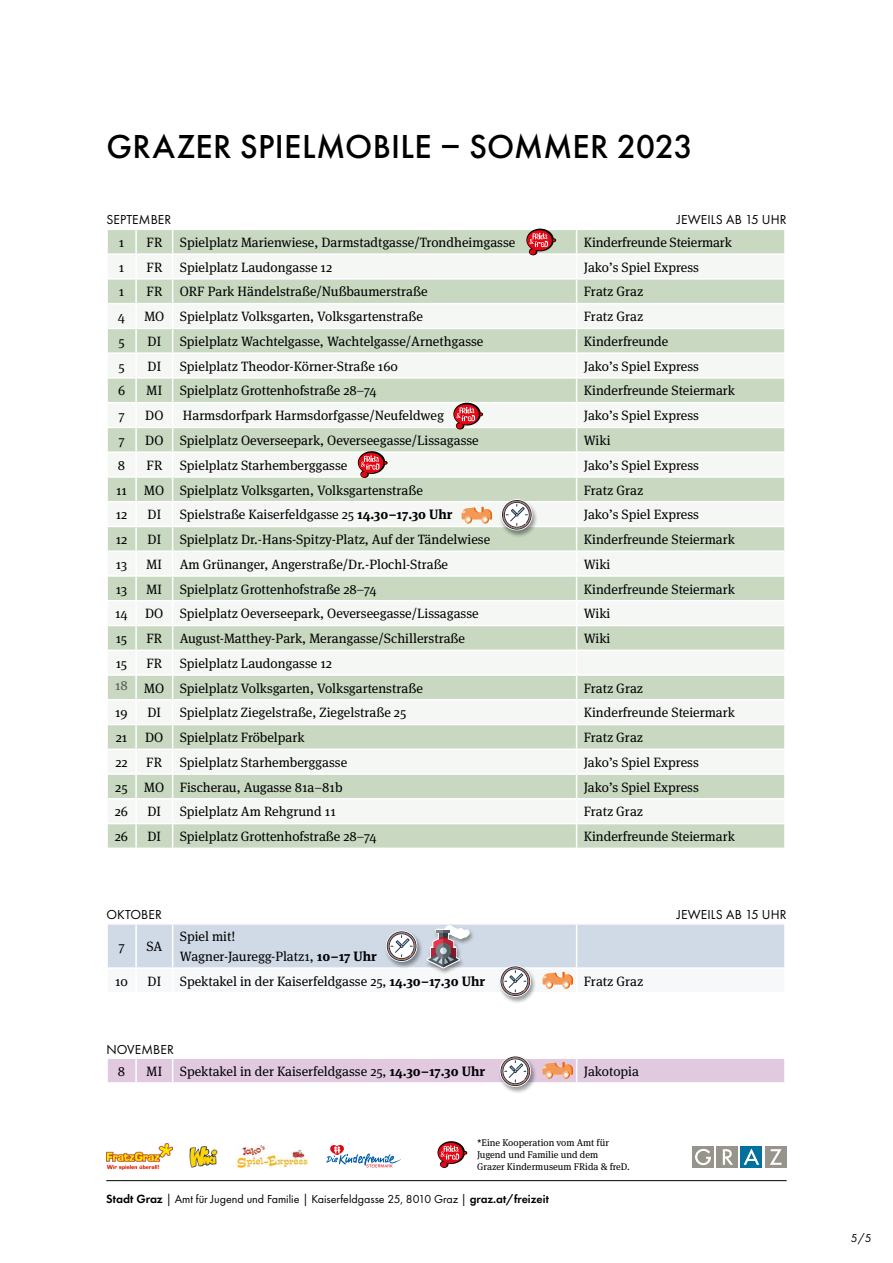
<style>
.page{position:relative;width:893px;height:1263px;background:#fff}
.page>*{position:absolute;margin:0;border:0;box-sizing:border-box;transform-origin:0 0}
.t1{font:500 34.5px "Futura PT";letter-spacing:.01em;color:#000}
.t2{font:13.5px/24.8px "Meta Serif Pro";color:#000}
.t3{font:13.5px "Futura PT";letter-spacing:.01em;color:#000}
.t4{font:12px "Futura PT";color:#000}
.t5{font:9.75px/12px "Meta Serif Pro";color:#000}
.s1{font-weight:700}
.s2{font-weight:600;font-size:12.3px}
.s3{font-size:12.3px}
.s4{font-weight:600}
</style>
<div class="page">
<img style="left:189px;top:1146px;width:28px;height:21px">
<img style="left:106px;top:1143px;width:66px;height:26px">
<svg style="left:326px;top:1145px;width:75px;height:22px"></svg>
<img style="left:236px;top:1145px;width:72px;height:22px">
<hr style="left:106px;top:1180px;width:681px;height:1px;background:#000">
<div style="left:692px;top:1146px;width:22px;height:21px;background:#96948b"></div>
<div style="left:716px;top:1146px;width:22px;height:21px;background:#96948b"></div>
<div style="left:740px;top:1146px;width:22px;height:21px;background:#00709c"></div>
<div style="left:765px;top:1146px;width:22px;height:21px;background:#96948b"></div>
<svg style="left:695px;top:1149px;width:16px;height:16px"></svg>
<svg style="left:723px;top:1149px;width:10px;height:16px"></svg>
<svg style="left:770px;top:1149px;width:12px;height:16px"></svg>
<svg style="left:744px;top:1149px;width:15px;height:16px"></svg>
<svg style="left:437px;top:1141px;width:28px;height:23px"></svg>
<svg style="left:438px;top:1143px;width:25px;height:20px"></svg>
<svg style="left:441px;top:1145px;width:26px;height:22px"></svg>
<div style="left:498px;top:965px;width:39px;height:39px;background:#000;opacity:.4"></div>
<svg style="left:107px;top:924px;width:678px;height:74px"></svg>
<div style="left:526px;top:229px;width:28px;height:22px;background:#000;border-radius:50%"></div>
<svg style="left:107px;top:230px;width:678px;height:617px"></svg>
<div style="left:498px;top:1055px;width:39px;height:39px;background:#000;opacity:.4"></div>
<svg style="left:108px;top:1055px;width:677px;height:33px"></svg>
<h1 class="t1" style="left:106px;top:126px;width:588px">GRAZER SPIELMOBILE – SOMMER 2023</h1>
<p class="t3" style="left:106px;top:212px;width:66px">SEPTEMBER</p>
<p class="t3" style="left:677px;top:212px;width:111px">JEWEILS AB 15 UHR</p>
<p class="t2" style="left:119px;top:229px;width:7px">1</p>
<p class="t2" style="left:146px;top:229px;width:17px">FR</p>
<p class="t2" style="left:180px;top:229px;width:337px">Spielplatz Marienwiese, Darmstadtgasse/Trondheimgasse</p>
<p class="t2" style="left:584px;top:229px;width:150px">Kinderfreunde Steiermark</p>
<p class="t2" style="left:119px;top:254px;width:7px">1</p>
<p class="t2" style="left:146px;top:254px;width:17px">FR</p>
<p class="t2" style="left:180px;top:254px;width:154px">Spielplatz Laudongasse 12</p>
<p class="t2" style="left:584px;top:254px;width:117px">Jakoʼs Spiel Express</p>
<p class="t2" style="left:119px;top:279px;width:7px">1</p>
<p class="t2" style="left:146px;top:279px;width:17px">FR</p>
<p class="t2" style="left:180px;top:279px;width:249px">ORF Park Händelstraße/Nußbaumerstraße</p>
<p class="t2" style="left:584px;top:279px;width:61px">Fratz Graz</p>
<p class="t2" style="left:118px;top:303px;width:9px">4</p>
<p class="t2" style="left:144px;top:303px;width:280px">MO Spielplatz Volksgarten, Volksgartenstraße</p>
<p class="t2" style="left:584px;top:303px;width:61px">Fratz Graz</p>
<p class="t2" style="left:118px;top:328px;width:8px">5</p>
<p class="t2" style="left:148px;top:328px;width:15px">DI</p>
<p class="t2" style="left:180px;top:328px;width:305px">Spielplatz Wachtelgasse, Wachtelgasse/Arnethgasse</p>
<p class="t2" style="left:584px;top:328px;width:86px">Kinderfreunde</p>
<p class="t2" style="left:118px;top:353px;width:8px">5</p>
<p class="t2" style="left:148px;top:353px;width:15px">DI</p>
<p class="t2" style="left:180px;top:353px;width:220px">Spielplatz Theodor-Körner-Straße 160</p>
<p class="t2" style="left:584px;top:353px;width:117px">Jakoʼs Spiel Express</p>
<p class="t2" style="left:118px;top:378px;width:9px">6</p>
<p class="t2" style="left:147px;top:378px;width:17px">MI</p>
<p class="t2" style="left:180px;top:378px;width:198px">Spielplatz Grottenhofstraße 28–74</p>
<p class="t2" style="left:584px;top:378px;width:153px">Kinderfreunde Steiermark</p>
<p class="t2" style="left:118px;top:402px;width:8px">7</p>
<p class="t2" style="left:145px;top:402px;width:20px">DO</p>
<p class="t2" style="left:183px;top:402px;width:263px">Harmsdorfpark Harmsdorfgasse/Neufeldweg</p>
<p class="t2" style="left:584px;top:402px;width:117px">Jakoʼs Spiel Express</p>
<p class="t2" style="left:118px;top:427px;width:8px">7</p>
<p class="t2" style="left:145px;top:427px;width:335px">DO Spielplatz Oeverseepark, Oeverseegasse/Lissagasse</p>
<p class="t2" style="left:584px;top:427px;width:28px">Wiki</p>
<p class="t2" style="left:118px;top:452px;width:9px">8</p>
<p class="t2" style="left:146px;top:452px;width:17px">FR</p>
<p class="t2" style="left:180px;top:452px;width:169px">Spielplatz Starhemberggasse</p>
<p class="t2" style="left:584px;top:452px;width:117px">Jakoʼs Spiel Express</p>
<p class="t2" style="left:116px;top:477px;width:12px">11</p>
<p class="t2" style="left:144px;top:477px;width:280px">MO Spielplatz Volksgarten, Volksgartenstraße</p>
<p class="t2" style="left:584px;top:477px;width:61px">Fratz Graz</p>
<p class="t2" style="left:116px;top:501px;width:13px">12</p>
<p class="t2" style="left:147px;top:501px;width:15px">DI</p>
<p class="t2" style="left:180px;top:501px;width:274px">Spielstraße Kaiserfeldgasse 25 <span class="s1">14.30–17.30 Uhr</span></p>
<p class="t2" style="left:584px;top:501px;width:117px">Jakoʼs Spiel Express</p>
<p class="t2" style="left:116px;top:526px;width:13px">12</p>
<p class="t2" style="left:147px;top:526px;width:15px">DI</p>
<p class="t2" style="left:180px;top:526px;width:312px">Spielplatz Dr.-Hans-Spitzy-Platz, Auf der Tändelwiese</p>
<p class="t2" style="left:584px;top:526px;width:153px">Kinderfreunde Steiermark</p>
<p class="t2" style="left:116px;top:551px;width:13px">13</p>
<p class="t2" style="left:146px;top:551px;width:17px">MI</p>
<p class="t2" style="left:180px;top:551px;width:270px">Am Grünanger, Angerstraße/Dr.-Plochl-Straße</p>
<p class="t2" style="left:584px;top:551px;width:28px">Wiki</p>
<p class="t2" style="left:116px;top:576px;width:13px">13</p>
<p class="t2" style="left:146px;top:576px;width:17px">MI</p>
<p class="t2" style="left:180px;top:576px;width:198px">Spielplatz Grottenhofstraße 28–74</p>
<p class="t2" style="left:584px;top:576px;width:153px">Kinderfreunde Steiermark</p>
<p class="t2" style="left:115px;top:600px;width:14px">14</p>
<p class="t2" style="left:145px;top:600px;width:335px">DO Spielplatz Oeverseepark, Oeverseegasse/Lissagasse</p>
<p class="t2" style="left:584px;top:600px;width:28px">Wiki</p>
<p class="t2" style="left:116px;top:625px;width:13px">15</p>
<p class="t2" style="left:146px;top:625px;width:17px">FR</p>
<p class="t2" style="left:180px;top:625px;width:287px">August-Matthey-Park, Merangasse/Schillerstraße</p>
<p class="t2" style="left:584px;top:625px;width:28px">Wiki</p>
<p class="t2" style="left:116px;top:650px;width:13px">15</p>
<p class="t2" style="left:146px;top:650px;width:17px">FR</p>
<p class="t2" style="left:115px;top:650px;width:309px;text-indent:65px">Spielplatz Laudongasse 12<br><sup>18</sup> MO Spielplatz Volksgarten, Volksgartenstraße</p>
<p class="t2" style="left:584px;top:675px;width:61px">Fratz Graz</p>
<p class="t2" style="left:115px;top:700px;width:14px">19</p>
<p class="t2" style="left:147px;top:700px;width:15px">DI</p>
<p class="t2" style="left:180px;top:700px;width:228px">Spielplatz Ziegelstraße, Ziegelstraße 25</p>
<p class="t2" style="left:584px;top:700px;width:153px">Kinderfreunde Steiermark</p>
<p class="t2" style="left:116px;top:724px;width:13px">21</p>
<p class="t2" style="left:145px;top:724px;width:161px">DO Spielplatz Fröbelpark</p>
<p class="t2" style="left:584px;top:724px;width:61px">Fratz Graz</p>
<p class="t2" style="left:115px;top:749px;width:14px">22</p>
<p class="t2" style="left:146px;top:749px;width:17px">FR</p>
<p class="t2" style="left:180px;top:749px;width:169px">Spielplatz Starhemberggasse</p>
<p class="t2" style="left:584px;top:749px;width:117px">Jakoʼs Spiel Express</p>
<p class="t2" style="left:115px;top:774px;width:229px">25 MO Fischerau, Augasse 81a–81b</p>
<p class="t2" style="left:584px;top:774px;width:117px">Jakoʼs Spiel Express</p>
<p class="t2" style="left:115px;top:799px;width:15px">26</p>
<p class="t2" style="left:147px;top:799px;width:15px">DI</p>
<p class="t2" style="left:180px;top:799px;width:158px">Spielplatz Am Rehgrund 11</p>
<p class="t2" style="left:584px;top:799px;width:61px">Fratz Graz</p>
<p class="t2" style="left:115px;top:823px;width:15px">26</p>
<p class="t2" style="left:147px;top:823px;width:15px">DI</p>
<p class="t2" style="left:180px;top:823px;width:198px">Spielplatz Grottenhofstraße 28–74</p>
<p class="t2" style="left:584px;top:823px;width:153px">Kinderfreunde Steiermark</p>
<p class="t3" style="left:106px;top:906px;width:57px">OKTOBER</p>
<p class="t2" style="left:118px;top:933px;width:8px">7</p>
<p class="t2" style="left:146px;top:933px;width:17px">SA</p>
<p class="t2" style="left:180px;top:926px;width:198px;line-height:19.5px">Spiel mit!<br>Wagner-Jauregg-Platz1, <span class="s1">10–17 Uhr</span></p>
<p class="t2" style="left:115px;top:968px;width:14px">10</p>
<p class="t2" style="left:148px;top:968px;width:15px">DI</p>
<p class="t2" style="left:180px;top:968px;width:307px">Spektakel in der Kaiserfeldgasse 25, <span class="s1">14.30–17.30 Uhr</span></p>
<p class="t2" style="left:584px;top:968px;width:61px">Fratz Graz</p>
<p class="t3" style="left:106px;top:1042px;width:69px">NOVEMBER</p>
<p class="t2" style="left:118px;top:1058px;width:9px">8</p>
<p class="t2" style="left:147px;top:1058px;width:17px">MI</p>
<p class="t2" style="left:180px;top:1058px;width:307px">Spektakel in der Kaiserfeldgasse 25, <span class="s1">14.30–17.30 Uhr</span></p>
<p class="t2" style="left:584px;top:1058px;width:57px">Jakotopia</p>
<p class="t5" style="left:477px;top:1136px;width:154px">*Eine Kooperation vom Amt für<br>Jugend und Familie und dem<br>Grazer Kindermuseum FRida &amp; freD.</p>
<p class="t4" style="left:106px;top:1191px;width:444px"><span class="s2">Stadt Graz</span> <span class="s3">|</span> Amt für Jugend und Familie <span class="s3">|</span> Kaiserfeldgasse 25, 8010 Graz | <span class="s4">graz.at/freizeit</span></p>
<p class="t3" style="left:677px;top:906px;width:111px">JEWEILS AB 15 UHR</p>
<p class="t4" style="left:851px;top:1230px;width:22px">5/5</p>
</div>
